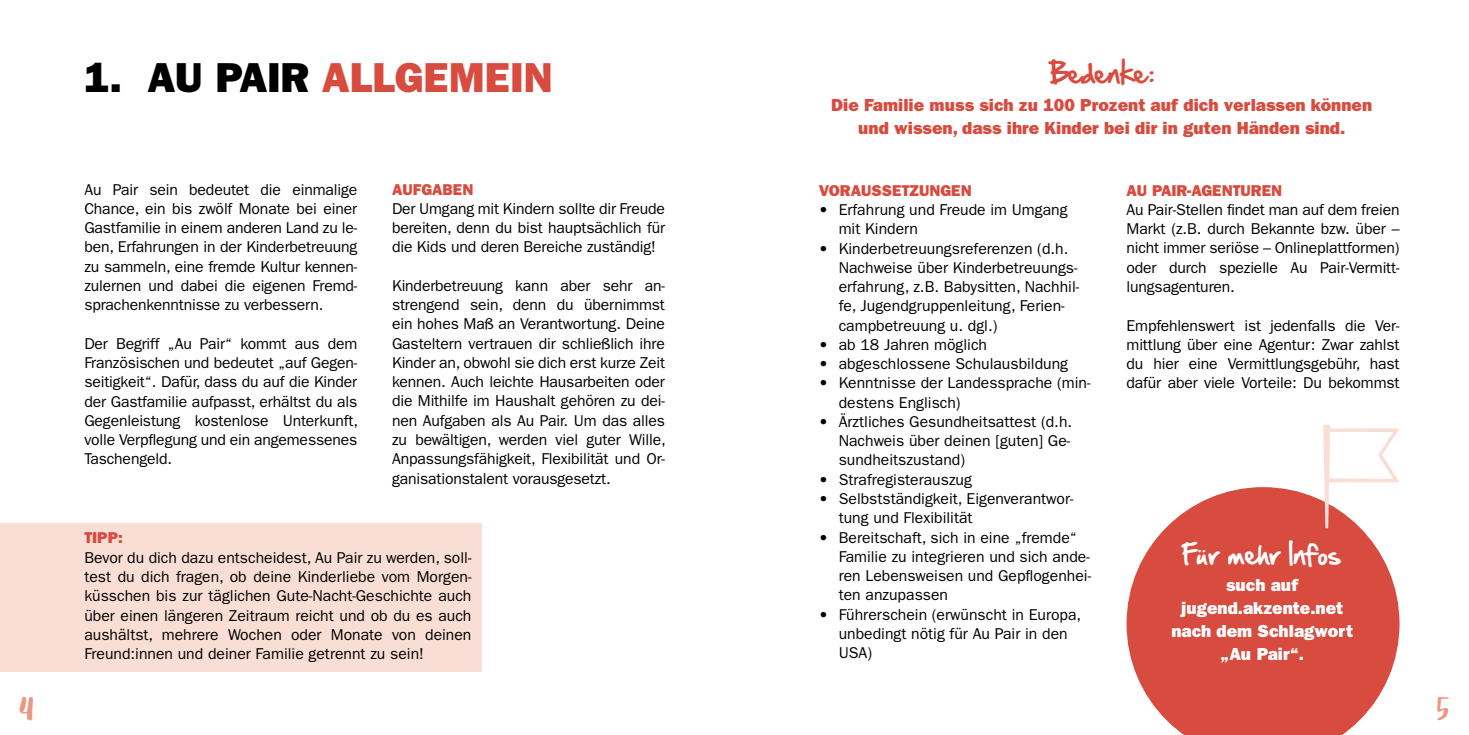
<style>
.page{position:relative;width:1469px;height:735px;background:#fff}
.page>*{position:absolute;margin:0;border:0;box-sizing:border-box;transform-origin:0 0}
.t1{font:44.8px "Debby";color:#e99884}
.t2{font:42px "ITC Franklin Gothic Std Hvy";color:#d84b3f}
.t3{font:24.5px "Hand Of Sean";letter-spacing:.02em;color:#fff}
.t4{font:24.5px "Hand Of Sean";letter-spacing:.02em;color:#d84b3f}
.t5{font:17.5px/22.8px "ITC Franklin Gothic Std Hvy";color:#d84b3f;text-align:center}
.t6{font:17.5px/22.8px "ITC Franklin Gothic Std Hvy";color:#fff;text-align:center}
.t7{font:15.75px/19.2px "ITC Franklin Gothic Std";color:#000;text-align:justify}
.t8{font:15.75px "ITC Franklin Gothic Std Hvy";color:#d84b3f}
.s1{color:#000}
.s2{font-family:"ITC Franklin Gothic Std Hvy"}
</style>
<div class="page">
<div style="left:0;top:522px;width:481px;height:149px;background:#f9ded5"></div>
<svg style="left:1126px;top:487px;width:273px;height:247px;background:#dd645a"></svg>
<svg style="left:1323px;top:424px;width:76px;height:104px"></svg>
<h2 class="t2" style="left:84px;top:53px;width:470px"><span class="s1">1. AU PAIR</span> ALLGEMEIN</h2>
<p class="t7" style="left:84px;top:179px;width:274px">Au Pair sein bedeutet die einmalige Chance, ein bis zwölf Monate bei einer Gastfamilie in einem anderen Land zu le&shy;ben, Erfahrungen in der Kinderbetreuung zu sammeln, eine fremde Kultur kennen&shy;zulernen und dabei die eigenen Fremd&shy;sprachenkenntnisse zu verbessern.</p>
<p class="t7" style="left:84px;top:333px;width:275px">Der Begriff „Au Pair“ kommt aus dem Französischen und bedeutet „auf Gegen&shy;seitigkeit“. Dafür, dass du auf die Kinder der Gastfamilie aufpasst, erhältst du als Gegenleistung kostenlose Unterkunft, volle Verpflegung und ein angemessenes Taschengeld.</p>
<p class="t8" style="left:392px;top:180px;width:83px">AUFGABEN</p>
<p class="t7" style="left:392px;top:199px;width:274px">Der Umgang mit Kindern sollte dir Freude bereiten, denn du bist hauptsächlich für die Kids und deren Bereiche zuständig!</p>
<p class="t7" style="left:392px;top:276px;width:275px">Kinderbetreuung kann aber sehr an&shy;strengend sein, denn du übernimmst ein hohes Maß an Verantwortung. Deine Gasteltern vertrauen dir schließlich ihre Kinder an, obwohl sie dich erst kurze Zeit kennen. Auch leichte Hausarbeiten oder die Mithilfe im Haushalt gehören zu dei&shy;nen Aufgaben als Au Pair. Um das alles zu bewältigen, werden viel guter Wille, Anpassungsfähigkeit, Flexibilität und Or&shy;ganisationstalent vorausgesetzt.</p>
<p class="t8" style="left:84px;top:528px;width:40px">TIPP:</p>
<p class="t7" style="left:84px;top:547px;width:388px">Bevor du dich dazu entscheidest, Au Pair zu werden, soll&shy;test du dich fragen, ob deine Kinderliebe vom Morgen&shy;küsschen bis zur täglichen Gute-Nacht-Geschichte auch über einen längeren Zeitraum reicht und ob du es auch aushältst, mehrere Wochen oder Monate von deinen Freund:innen und deiner Familie getrennt zu sein!</p>
<h3 class="t4" style="left:1049px;top:51px;width:105px">Bedenke:</h3>
<p class="t5" style="left:831px;top:94px;width:542px">Die Familie muss sich zu 100 Prozent auf dich verlassen können und wissen, dass ihre Kinder bei dir in guten Händen sind.</p>
<p class="t8" style="left:819px;top:181px;width:154px">VORAUSSETZUNGEN</p>
<p class="t7" style="left:838px;top:200px;width:230px;text-indent:-20px"><span class="s2">•</span> Erfahrung und Freude im Umgang mit Kindern</p>
<p class="t7" style="left:838px;top:238px;width:242px;text-align:left;text-indent:-20px"><span class="s2">•</span> Kinderbetreuungsreferenzen (d.h.<br>Nachweise über Kinderbetreuungs&shy;erfahrung, z.B. Babysitten, Nachhil&shy;fe, Jugendgruppenleitung, Ferien&shy;campbetreuung u. dgl.)</p>
<p class="t7" style="left:819px;top:335px;width:170px"><span class="s2">•</span> ab 18 Jahren möglich</p>
<p class="t7" style="left:819px;top:354px;width:251px"><span class="s2">•</span> abgeschlossene Schulausbildung</p>
<p class="t7" style="left:838px;top:373px;width:253px;text-indent:-20px"><span class="s2">•</span> Kenntnisse der Landessprache (min&shy;destens Englisch)</p>
<p class="t7" style="left:838px;top:412px;width:235px;text-align:left;text-indent:-20px"><span class="s2">•</span> Ärztliches Gesundheitsattest (d.h.<br>Nachweis über deinen [guten] Ge&shy;sundheitszustand)</p>
<p class="t7" style="left:819px;top:469px;width:155px"><span class="s2">•</span> Strafregisterauszug</p>
<p class="t7" style="left:838px;top:489px;width:236px;text-indent:-20px"><span class="s2">•</span> Selbstständigkeit, Eigenverantwor&shy;tung und Flexibilität</p>
<p class="t7" style="left:838px;top:527px;width:254px;text-align:left;text-indent:-20px"><span class="s2">•</span> Bereitschaft, sich in eine „fremde“<br>Familie zu integrieren und sich ande&shy;ren Lebensweisen und Gepflogenhei&shy;ten anzupassen</p>
<p class="t7" style="left:838px;top:604px;width:244px;text-align:left;text-indent:-20px"><span class="s2">•</span> Führerschein (erwünscht in Europa, unbedingt nötig für Au Pair in den<br>USA)</p>
<p class="t8" style="left:1126px;top:181px;width:157px">AU PAIR-AGENTUREN</p>
<p class="t7" style="left:1126px;top:200px;width:274px">Au Pair-Stellen findet man auf dem freien Markt (z.B. durch Bekannte bzw. über – nicht immer seriöse – Onlineplattformen) oder durch spezielle Au Pair-Vermitt&shy;lungsagenturen.</p>
<p class="t7" style="left:1126px;top:315px;width:274px">Empfehlenswert ist jedenfalls die Ver&shy;mittlung über eine Agentur: Zwar zahlst du hier eine Vermittlungsgebühr, hast dafür aber viele Vorteile: Du bekommst</p>
<h3 class="t3" style="left:1183px;top:531px;width:158px">Für mehr Infos</h3>
<p class="t6" style="left:1171px;top:573px;width:183px">such auf jugend.akzente.net nach dem Schlagwort „Au Pair“.</p>
<h1 class="t1" style="left:20px;top:674px;width:16px">4</h1>
<h1 class="t1" style="left:1436px;top:674px;width:14px">5</h1>
</div>
